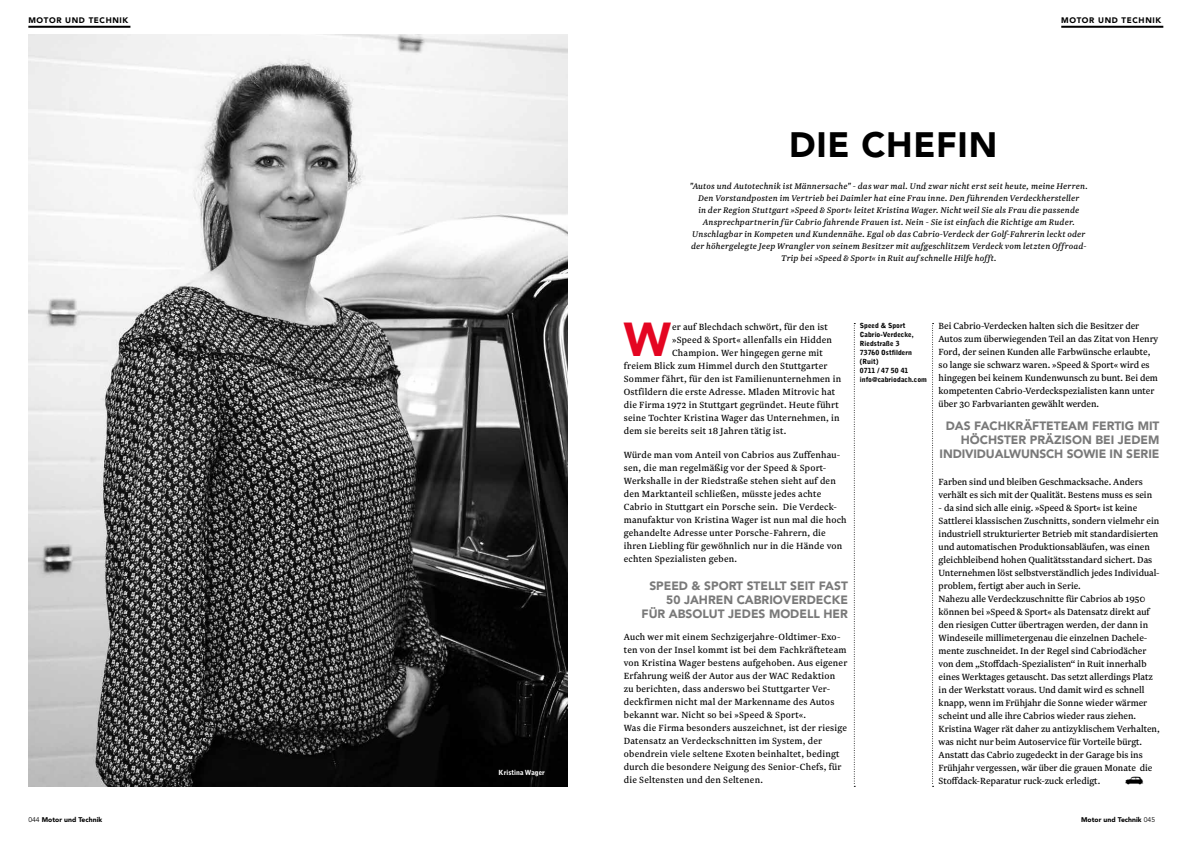
<style>
.page{position:relative;width:1191px;height:842px;background:#fff}
.page>*{position:absolute;margin:0;border:0;box-sizing:border-box;transform-origin:0 0}
.t1{font:900 47.2px "Avenir LT Std";color:#e40521}
.t2{font:900 35px "Avenir LT Std";letter-spacing:.02em;color:#000}
.t3{font:900 12px/14px "Avenir";color:#797979;text-align:right}
.t4{font:10.5px/13px "Newzald";color:#000}
.t5{font:10.5px/13px "Newzald";letter-spacing:.02em;color:#000}
.t6{font:10.5px "WC Sold Out A Bta";color:#000}
.t7{font:italic 9.6px/12px "Newzald";letter-spacing:.02em;color:#000;text-align:center}
.t8{font:900 8px "Avenir";letter-spacing:.08em;color:#000}
.t9{font:900 7px/9px "Bell Gothic";color:#000}
.t10{font:900 7px "Bell Gothic";color:#fff}
.t11{font:900 6.8px "Avenir";letter-spacing:.005em;color:#000}
.s1{font-weight:400}
</style>
<div class="page">
<img style="left:28px;top:34px;width:539px;height:753px">
<svg style="left:854px;top:323px;width:1px;height:464px"></svg>
<svg style="left:932px;top:323px;width:1px;height:464px"></svg>
<hr style="left:28px;top:26px;width:102px;height:2px;background:#000">
<hr style="left:1061px;top:26px;width:102px;height:2px;background:#000">
<p class="t8" style="left:28px;top:15px;width:101px">MOTOR UND TECHNIK</p>
<p class="t8" style="left:1061px;top:15px;width:101px">MOTOR UND TECHNIK</p>
<p class="t10" style="left:498px;top:769px;width:48px">Kristina Wager</p>
<h2 class="t2" style="left:789px;top:123px;width:209px">DIE CHEFIN</h2>
<p class="t7" style="left:690px;top:180px;width:399px">"Autos und Autotechnik ist Männersache" - das war mal. Und zwar nicht erst seit heute, meine Herren.<br>Den Vorstandposten im Vertrieb bei Daimler hat eine Frau inne. Den führenden Verdeckhersteller<br>in der Region Stuttgart »Speed &amp; Sport« leitet Kristina Wager. Nicht weil Sie als Frau die passende Ansprechpartnerin für Cabrio fahrende Frauen ist. Nein - Sie ist einfach die Richtige am Ruder.<br>Unschlagbar in Kompeten und Kundennähe. Egal ob das Cabrio-Verdeck der Golf-Fahrerin leckt oder der höhergelegte Jeep Wrangler von seinem Besitzer mit aufgeschlitzem Verdeck vom letzten Offroad-Trip bei »Speed &amp; Sport« in Ruit auf schnelle Hilfe hofft.</p>
<h1 class="t1" style="left:624px;top:311px;width:49px">W</h1>
<p class="t5" style="left:672px;top:320px;width:157px">er auf Blechdach schwört, für den ist</p>
<p class="t5" style="left:672px;top:333px;width:161px">»Speed &amp; Sport« allenfalls ein Hidden</p>
<p class="t5" style="left:672px;top:346px;width:152px">Champion. Wer hingegen gerne mit</p>
<p class="t5" style="left:624px;top:359px;width:205px">freiem Blick zum Himmel durch den Stuttgarter</p>
<p class="t5" style="left:624px;top:372px;width:219px">Sommer fährt, für den ist Familienunternehmen in</p>
<p class="t5" style="left:624px;top:385px;width:213px">Ostfildern die erste Adresse. Mladen Mitrovic hat</p>
<p class="t5" style="left:624px;top:398px;width:216px">die Firma 1972 in Stuttgart gegründet. Heute führt</p>
<p class="t5" style="left:624px;top:411px;width:217px">seine Tochter Kristina Wager das Unternehmen, in</p>
<p class="t5" style="left:624px;top:424px;width:164px">dem sie bereits seit 18 Jahren tätig ist.</p>
<p class="t5" style="left:624px;top:448px;width:224px">Würde man vom Anteil von Cabrios aus Zuffenhau&shy;sen, die man regelmäßig vor der Speed &amp; Sport-Werkshalle in der Riedstraße stehen sieht auf den den Marktanteil schließen, müsste jedes achte Cabrio in Stuttgart ein Porsche sein. Die Verdeck&shy;manufaktur von Kristina Wager ist nun mal die hoch gehandelte Adresse unter Porsche-Fahrern, die ihren Liebling für gewöhnlich nur in die Hände von echten Spezialisten geben.</p>
<p class="t3" style="left:641px;top:578px;width:208px">SPEED &amp; SPORT STELLT SEIT FAST<br>50 JAHREN CABRIOVERDECKE<br>FÜR ABSOLUT JEDES MODELL HER</p>
<p class="t5" style="left:624px;top:630px;width:225px">Auch wer mit einem Sechzigerjahre-Oldtimer-Exo&shy;ten von der Insel kommt ist bei dem Fachkräfteteam von Kristina Wager bestens aufgehoben. Aus eigener Erfahrung weiß der Autor aus der WAC Redaktion zu berichten, dass anderswo bei Stuttgarter Ver&shy;deckfirmen nicht mal der Markenname des Autos bekannt war. Nicht so bei »Speed &amp; Sport«.<br>Was die Firma besonders auszeichnet, ist der riesige Datensatz an Verdeckschnitten im System, der obendrein viele seltene Exoten beinhaltet, bedingt durch die besondere Neigung des Senior-Chefs, für die Seltensten und den Seltenen.</p>
<p class="t9" style="left:860px;top:321px;width:69px">Speed &amp; Sport<br>Cabrio-Verdecke,<br>Riedstraße 3<br>73760 Ostfildern (Ruit)<br>0711 / 47 50 41 info@cabriodach.com</p>
<p class="t4" style="left:938px;top:319px;width:221px">Bei Cabrio-Verdecken halten sich die Besitzer der Autos zum überwiegenden Teil an das Zitat von Henry Ford, der seinen Kunden alle Farbwünsche erlaubte, so lange sie schwarz waren. »Speed &amp; Sport« wird es hingegen bei keinem Kundenwunsch zu bunt. Bei dem kompetenten Cabrio-Verdeckspezialisten kann unter über 30 Farbvarianten gewählt werden.</p>
<p class="t3" style="left:939px;top:419px;width:221px">DAS FACHKRÄFTETEAM FERTIG MIT<br>HÖCHSTER PRÄZISON BEI JEDEM<br>INDIVIDUALWUNSCH SOWIE IN SERIE</p>
<p class="t4" style="left:938px;top:475px;width:215px">Farben sind und bleiben Geschmacksache. Anders verhält es sich mit der Qualität. Bestens muss es sein</p>
<p class="t4" style="left:938px;top:501px;width:223px">- da sind sich alle einig. »Speed &amp; Sport« ist keine Sattlerei klassischen Zuschnitts, sondern vielmehr ein industriell strukturierter Betrieb mit standardisierten und automatischen Produktionsabläufen, was einen gleichbleibend hohen Qualitätsstandard sichert. Das Unternehmen löst selbstverständlich jedes Individual&shy;problem, fertigt aber auch in Serie.<br>Nahezu alle Verdeckzuschnitte für Cabrios ab 1950 können bei »Speed &amp; Sport« als Datensatz direkt auf den riesigen Cutter übertragen werden, der dann in Windeseile millimetergenau die einzelnen Dachele&shy;mente zuschneidet. In der Regel sind Cabriodächer von dem „Stoffdach-Spezialisten“ in Ruit innerhalb eines Werktages getauscht. Das setzt allerdings Platz in der Werkstatt voraus. Und damit wird es schnell knapp, wenn im Frühjahr die Sonne wieder wärmer scheint und alle ihre Cabrios wieder raus ziehen.<br>Kristina Wager rät daher zu antizyklischem Verhalten, was nicht nur beim Autoservice für Vorteile bürgt.<br>Anstatt das Cabrio zugedeckt in der Garage bis ins Frühjahr vergessen, wär über die grauen Monate die Stoffdack-Reparatur ruck-zuck erledigt.</p>
<p class="t6" style="left:1125px;top:774px;width:19px">s</p>
<p class="t11" style="left:28px;top:815px;width:75px"><span class="s1">044</span> Motor und Technik</p>
<p class="t11" style="left:1081px;top:815px;width:76px">Motor und Technik <span class="s1">045</span></p>
</div>
